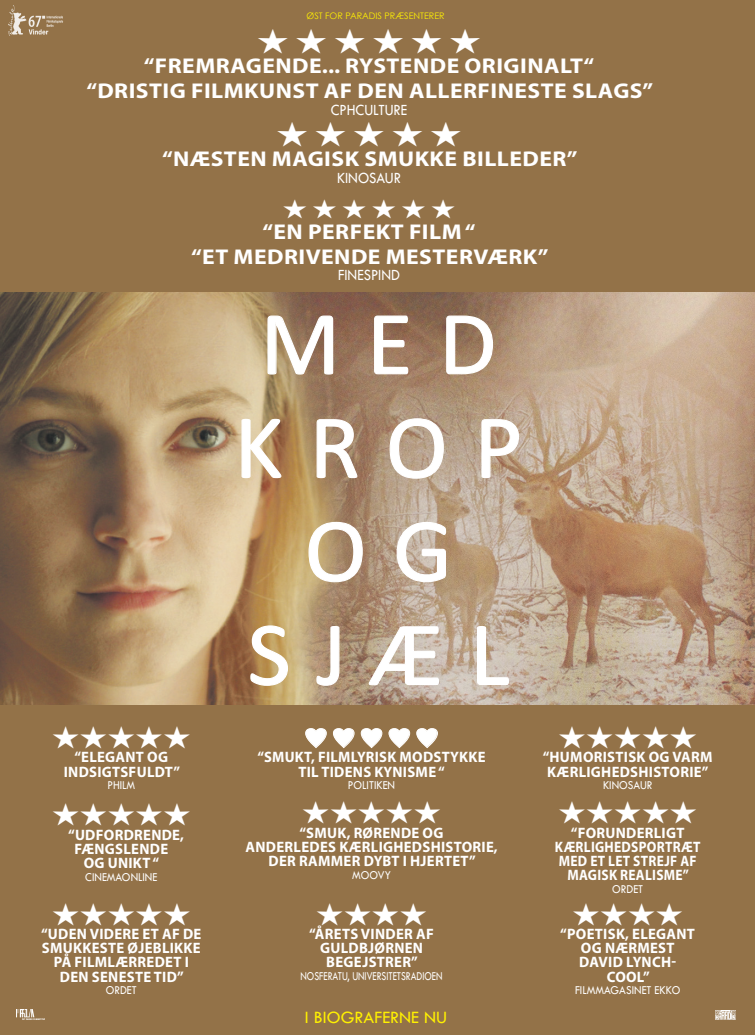
<style>
.page{position:relative;width:755px;height:1035px;background:#fff}
.page>*{position:absolute;margin:0;border:0;box-sizing:border-box;transform-origin:0 0}
.t1{font:91.1px/103.5px "Calibri";letter-spacing:.28em;color:#fff;text-align:center}
.t2{font:34.3px "Zapf Dingbats ITC";color:#fff;scale:1.15 1}
.t3{font:31px "Zapf Dingbats ITC";color:#fff;scale:1.1 1}
.t4{font:26.5px "Zapf Dingbats ITC";color:#fff;scale:1.15 1}
.t5{font:700 21.4px/25px "Myriad Pro";letter-spacing:.02em;color:#fff;scale:1.1 1}
.t6{font:18px "Tw Cen";color:#fff101}
.t7{font:16.2px "Tw Cen";color:#fff;scale:.9 1}
.t8{font:700 15.1px/14.3px "Myriad Pro";letter-spacing:.02em;color:#fff;text-align:center}
.t9{font:700 15.1px/14.3px "Myriad Pro";letter-spacing:.02em;color:#fff;text-align:center;scale:.96 1}
.t10{font:12.5px "Tw Cen";color:#fff;scale:.9 1}
.t11{font:12.5px "Tw Cen";color:#fff;scale:.77 1}
.t12{font:9px "Century Gothic";color:#fff101}
</style>
<div class="page">
<div style="left:0;top:0;width:754px;height:1035px;background:#937248"></div>
<img style="left:16px;top:1009px;width:28px;height:10px">
<img style="left:715px;top:1010px;width:19px;height:9px">
<img style="left:0;top:292px;width:754px;height:413px">
<svg style="left:266px;top:315px;width:68px;height:60px;background:#a68b71"></svg>
<svg style="left:373px;top:314px;width:36px;height:61px;background:#a68771"></svg>
<svg style="left:445px;top:315px;width:48px;height:60px;background:#a68a72"></svg>
<svg style="left:240px;top:418px;width:42px;height:61px;background:#cbb18e"></svg>
<svg style="left:315px;top:418px;width:43px;height:61px;background:#ac9077"></svg>
<svg style="left:388px;top:418px;width:56px;height:61px;background:#bda893"></svg>
<svg style="left:480px;top:418px;width:39px;height:61px;background:#c0a791"></svg>
<svg style="left:308px;top:521px;width:55px;height:62px;background:#b99f7c"></svg>
<svg style="left:396px;top:521px;width:50px;height:62px;background:#c5b3a0"></svg>
<svg style="left:249px;top:625px;width:39px;height:61px;background:#c09f6b"></svg>
<svg style="left:315px;top:625px;width:25px;height:61px;background:#b59b81"></svg>
<svg style="left:367px;top:625px;width:72px;height:61px;background:#c5b3a3"></svg>
<svg style="left:475px;top:625px;width:34px;height:61px;background:#cebfb2"></svg>
<img style="left:9px;top:6px;width:61px;height:31px">
<svg style="left:305px;top:728px;width:21px;height:20px"></svg>
<svg style="left:333px;top:728px;width:21px;height:20px"></svg>
<svg style="left:360px;top:728px;width:22px;height:20px"></svg>
<svg style="left:388px;top:728px;width:22px;height:20px"></svg>
<svg style="left:416px;top:728px;width:21px;height:20px"></svg>
<p class="t12" style="left:306px;top:10px;width:139px">ØST FOR PARADIS PRÆSENTERER</p>
<h2 class="t2" style="left:256px;top:25px;width:196px">★★★★★★</h2>
<h3 class="t5" style="left:144px;top:53px;width:25px">“FREMRAGENDE</h3>
<h3 class="t5" style="left:86px;top:53px;width:516px;text-indent:235px">... RYSTENDE ORIGINALT“ “DRISTIG FILMKUNST AF DEN ALLERFINESTE SLAGS”</h3>
<p class="t7" style="left:330px;top:100px;width:78px">CPHCULTURE</p>
<h2 class="t2" style="left:276px;top:118px;width:163px">★★★★★</h2>
<h3 class="t5" style="left:162px;top:146px;width:379px">“NÆSTEN MAGISK SMUKKE BILLEDER”</h3>
<p class="t7" style="left:337px;top:168px;width:72px">KINOSAUR</p>
<h3 class="t4" style="left:282px;top:196px;width:152px">★★★★★★</h3>
<h3 class="t5" style="left:191px;top:218px;width:326px;text-align:center">“EN PERFEKT FILM “<br>“ET MEDRIVENDE MESTERVÆRK”</h3>
<p class="t7" style="left:338px;top:265px;width:70px">FINESPIND</p>
<h3 class="t3" style="left:52px;top:723px;width:128px">★★★★★</h3>
<p class="t8" style="left:64px;top:749px;width:118px">“ELEGANT OG<br>INDSIGTSFULDT”</p>
<p class="t10" style="left:107px;top:778px;width:25px">PHILM</p>
<h3 class="t3" style="left:52px;top:799px;width:128px">★★★★★</h3>
<p class="t8" style="left:68px;top:827px;width:117px">“UDFORDRENDE,</p>
<p class="t8" style="left:74px;top:841px;width:95px">FÆNGSLENDE</p>
<p class="t8" style="left:84px;top:855px;width:77px">OG UNIKT “</p>
<p class="t10" style="left:85px;top:869px;width:70px">CINEMAON LINE</p>
<h3 class="t3" style="left:52px;top:899px;width:128px">★★★★★</h3>
<p class="t8" style="left:41px;top:926px;width:162px">“UDEN VIDERE ET AF DE<br>SMUKKESTE ØJEBLIKKE<br>PÅ FILMLÆRREDET I<br>DEN SENESTE TID”</p>
<p class="t10" style="left:106px;top:982px;width:35px">ORDET</p>
<h1 class="t1" style="left:234px;top:292px;width:290px">MED<br>KROP<br>O G<br>SJÆL</h1>
<p class="t9" style="left:257px;top:749px;width:239px">“SMUKT, FILMLYRISK MODSTYKKE<br>TIL TIDENS KYNISME “</p>
<p class="t10" style="left:348px;top:778px;width:46px">POLITIKEN</p>
<h3 class="t3" style="left:302px;top:798px;width:128px">★★★★★</h3>
<p class="t8" style="left:245px;top:825px;width:253px">“SMUK, RØRENDE OG<br>ANDERLEDES KÆRLIGHEDSHISTORIE,<br>DER RAMMER DYBT I HJERTET”</p>
<p class="t10" style="left:352px;top:867px;width:45px">MOOVY</p>
<h3 class="t3" style="left:315px;top:899px;width:103px">★★★★</h3>
<p class="t8" style="left:309px;top:926px;width:126px">“ÅRETS VINDER AF<br>GULDBJØRNEN<br>BEGEJSTRER”</p>
<p class="t11" style="left:300px;top:968px;width:166px">NOSFERATU, UNIVERSITETSRADIOEN</p>
<p class="t6" style="left:305px;top:1006px;width:143px">I BIOGRAFERNE NU</p>
<h3 class="t3" style="left:557px;top:723px;width:128px">★★★★★</h3>
<p class="t8" style="left:542px;top:749px;width:171px;text-align:left">“HUMORISTISK OG VARM<br>KÆRLIGHEDSHISTORIE”</p>
<p class="t10" style="left:602px;top:778px;width:56px">KINOSAUR</p>
<h3 class="t3" style="left:557px;top:798px;width:128px">★★★★★</h3>
<p class="t8" style="left:554px;top:825px;width:147px">“FORUNDERLIGT<br>KÆRLIGHEDSPORTRÆT<br>MED ET LET STREJF AF<br>MAGISK REALISME”</p>
<p class="t10" style="left:611px;top:881px;width:35px">ORDET</p>
<h3 class="t3" style="left:571px;top:899px;width:103px">★★★★</h3>
<p class="t8" style="left:560px;top:926px;width:136px">“POETISK, ELEGANT<br>OG NÆRMEST<br>DAVID LYNCH-<br>COOL”</p>
<p class="t10" style="left:574px;top:982px;width:117px">FI LMMAGASINET EKKO</p>
</div>
